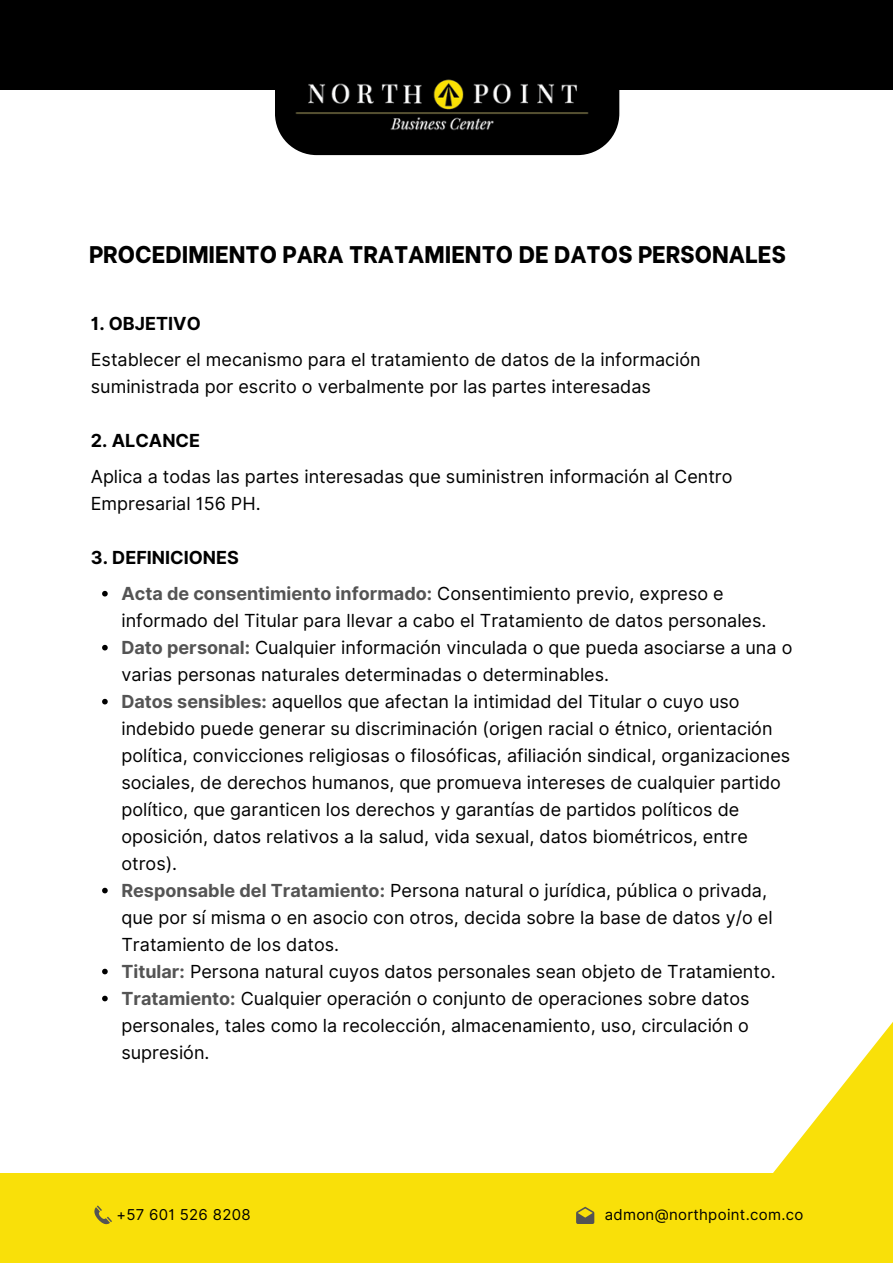
<style>
.page{position:relative;width:893px;height:1264px;background:#fff}
.page>*{position:absolute;margin:0;border:0;box-sizing:border-box;transform-origin:0 0}
.t1{font:800 24px "Be Vietnam";color:#000}
.t2{font:18px/27px "Inter";color:#000}
.t3{font:700 18px "Inter";color:#000}
.t4{font:15px "Inter";letter-spacing:.02em;color:#000}
.s1{font-weight:700;color:#545454}
</style>
<div class="page">
<svg style="left:773px;top:1023px;width:119px;height:150px"></svg>
<div style="left:0;top:1173px;width:892px;height:89px;background:#f9e009"></div>
<div style="left:0;top:0;width:892px;height:89px;background:#000"></div>
<svg style="left:576px;top:1206px;width:18px;height:17px"></svg>
<svg style="left:94px;top:1205px;width:18px;height:20px"></svg>
<svg style="left:102px;top:591px;width:6px;height:5px"></svg>
<svg style="left:102px;top:645px;width:6px;height:5px"></svg>
<svg style="left:102px;top:698px;width:6px;height:6px"></svg>
<svg style="left:102px;top:887px;width:6px;height:6px"></svg>
<svg style="left:102px;top:968px;width:6px;height:6px"></svg>
<svg style="left:102px;top:995px;width:6px;height:6px"></svg>
<svg style="left:275px;top:89px;width:344px;height:66px;background:#1a1a1a"></svg>
<img style="left:290px;top:79px;width:314px;height:60px">
<p class="t1" style="left:89px;top:234px;width:698px">PROCEDIMIENTO PARA TRATAMIENTO DE DATOS PERSONALES</p>
<p class="t3" style="left:91px;top:313px;width:111px">1. OBJETIVO</p>
<p class="t2" style="left:91px;top:346px;width:611px">Establecer el mecanismo para el tratamiento de datos de la información suministrada por escrito o verbalmente por las partes interesadas</p>
<p class="t3" style="left:91px;top:429px;width:111px">2. ALCANCE</p>
<p class="t2" style="left:91px;top:463px;width:643px">Aplica a todas las partes interesadas que suministren información al Centro<br>Empresarial 156 PH.</p>
<p class="t3" style="left:91px;top:546px;width:149px">3. DEFINICIONES</p>
<p class="t2" style="left:121px;top:580px;width:646px"><span class="s1">Acta de consentimiento informado:</span> Consentimiento previo, expreso e informado del Titular para llevar a cabo el Tratamiento de datos personales.</p>
<p class="t2" style="left:121px;top:633px;width:672px"><span class="s1">Dato personal:</span> Cualquier información vinculada o que pueda asociarse a una o varias personas naturales determinadas o determinables.</p>
<p class="t2" style="left:121px;top:687px;width:670px"><span class="s1">Datos sensibles:</span> aquellos que afectan la intimidad del Titular o cuyo uso indebido puede generar su discriminación (origen racial o étnico, orientación política, convicciones religiosas o filosóficas, afiliación sindical, organizaciones sociales, de derechos humanos, que promueva intereses de cualquier partido político, que garanticen los derechos y garantías de partidos políticos de oposición, datos relativos a la salud, vida sexual, datos biométricos, entre otros).</p>
<p class="t2" style="left:121px;top:876px;width:652px"><span class="s1">Responsable del Tratamiento:</span> Persona natural o jurídica, pública o privada, que por sí misma o en asocio con otros, decida sobre la base de datos y/o el<br>Tratamiento de los datos.</p>
<p class="t2" style="left:121px;top:957px;width:655px"><span class="s1">Titular:</span> Persona natural cuyos datos personales sean objeto de Tratamiento.</p>
<p class="t2" style="left:121px;top:984px;width:629px;text-align:justify"><span class="s1">Tratamiento:</span> Cualquier operación o conjunto de operaciones sobre datos personales, tales como la recolección, almacenamiento, uso, circulación o supresión.</p>
<p class="t4" style="left:116px;top:1205px;width:136px">+57 601 526 8208</p>
<p class="t4" style="left:604px;top:1205px;width:200px">admon@northpoint.com.co</p>
</div>
